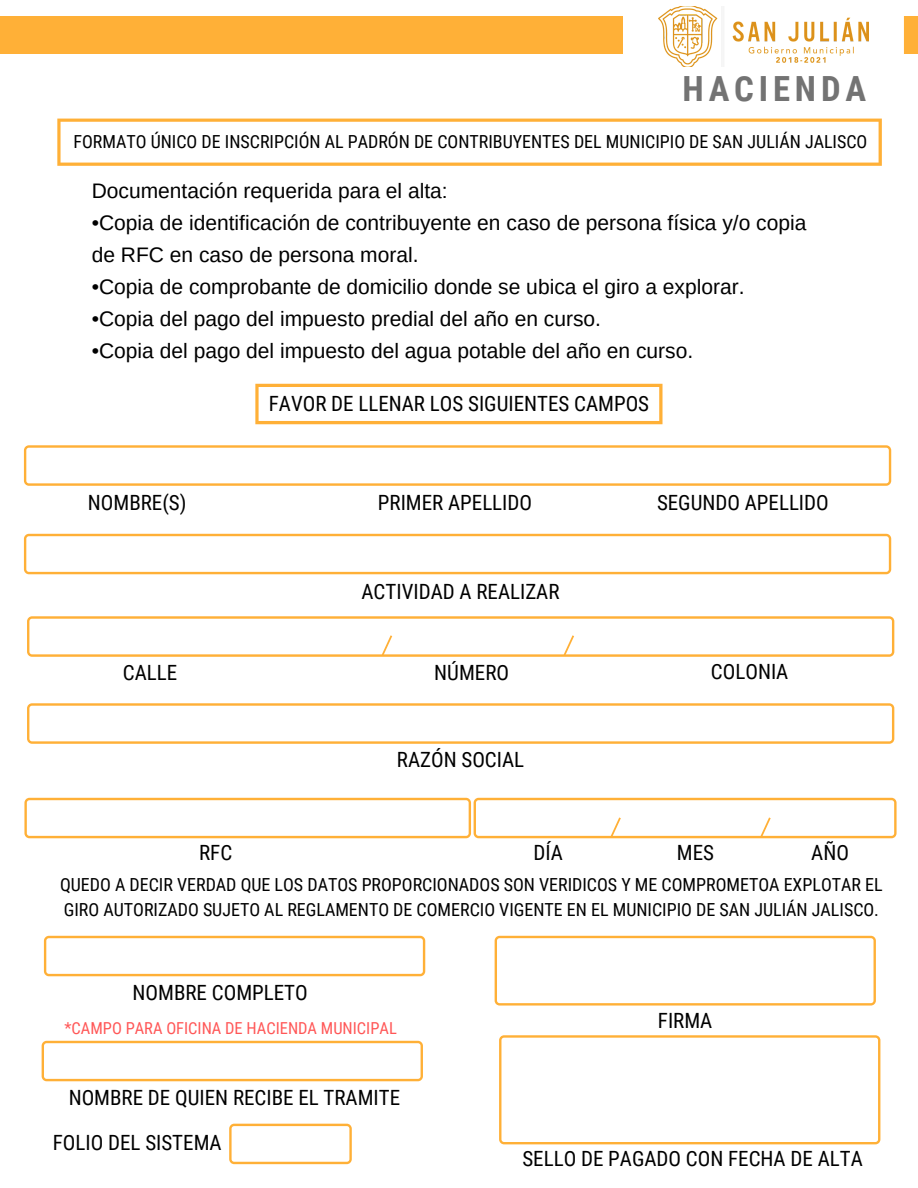
<style>
.page{position:relative;width:918px;height:1188px;background:#fff}
.page>*{position:absolute;margin:0;border:0;box-sizing:border-box;transform-origin:0 0}
.t1{font:700 34.65px "Roboto Condensed";letter-spacing:.14em;color:#737373}
.t2{font:21px/32px "Arimo";color:#000}
.t3{font:21px/45.9px "Roboto Condensed";color:#000}
.t4{font:18px/24.8px "Roboto Condensed";color:#000}
.t5{font:16.5px "Roboto Condensed";color:#ff5757}
</style>
<div class="page">
<div style="left:0;top:0;width:918px;height:53px;background:#ffb037"></div>
<div style="left:0;top:0;width:918px;height:15px;background:#fff"></div>
<svg style="left:57px;top:119px;width:825px;height:47px"></svg>
<svg style="left:24px;top:445px;width:867px;height:41px"></svg>
<svg style="left:24px;top:534px;width:867px;height:40px"></svg>
<svg style="left:27px;top:703px;width:867px;height:41px"></svg>
<svg style="left:27px;top:616px;width:867px;height:41px"></svg>
<svg style="left:44px;top:936px;width:381px;height:40px"></svg>
<svg style="left:42px;top:1041px;width:381px;height:40px"></svg>
<svg style="left:495px;top:936px;width:381px;height:70px"></svg>
<svg style="left:499px;top:1035px;width:381px;height:109px"></svg>
<svg style="left:255px;top:384px;width:408px;height:40px"></svg>
<svg style="left:24px;top:798px;width:873px;height:40px"></svg>
<svg style="left:229px;top:1124px;width:123px;height:40px"></svg>
<svg style="left:896px;top:15px;width:8px;height:39px"></svg>
<div style="left:623px;top:0;width:273px;height:101px;background:#fff"></div>
<img style="left:659px;top:6px;width:210px;height:61px">
<h1 class="t1" style="left:683px;top:69px;width:185px">HACIENDA</h1>
<p class="t4" style="left:74px;top:130px;width:795px">FORMATO ÚNICO DE INSCRIPCIÓN AL PADRÓN DE CONTRIBUYENTES DEL MUNICIPIO DE SAN JULIÁN JALISCO</p>
<p class="t2" style="left:92px;top:175px;width:357px">Documentación requerida para el alta:</p>
<p class="t2" style="left:92px;top:207px;width:716px">•Copia de identificación de contribuyente en caso de persona física y/o copia de RFC en caso de persona moral.</p>
<p class="t2" style="left:92px;top:271px;width:654px">•Copia de comprobante de domicilio donde se ubica el giro a explorar.</p>
<p class="t2" style="left:92px;top:303px;width:511px">•Copia del pago del impuesto predial del año en curso.</p>
<p class="t2" style="left:92px;top:335px;width:603px">•Copia del pago del impuesto del agua potable del año en curso.</p>
<p class="t3" style="left:269px;top:381px;width:382px">FAVOR DE LLENAR LOS SIGUIENTES CAMPOS</p>
<p class="t3" style="left:88px;top:480px;width:100px">NOMBRE(S)</p>
<p class="t3" style="left:378px;top:480px;width:156px">PRIMER APELLIDO</p>
<p class="t3" style="left:657px;top:480px;width:173px">SEGUNDO APELLIDO</p>
<p class="t3" style="left:123px;top:650px;width:56px">CALLE</p>
<p class="t3" style="left:362px;top:569px;width:199px">ACTIVIDAD A REALIZAR</p>
<p class="t3" style="left:434px;top:650px;width:76px">NÚMERO</p>
<p class="t3" style="left:711px;top:649px;width:79px">COLONIA</p>
<p class="t3" style="left:397px;top:737px;width:129px">RAZÓN SOCIAL</p>
<p class="t3" style="left:199px;top:830px;width:35px">RFC</p>
<p class="t3" style="left:534px;top:830px;width:31px">DÍA</p>
<p class="t3" style="left:677px;top:830px;width:39px">MES</p>
<p class="t3" style="left:811px;top:830px;width:39px">AÑO</p>
<p class="t4" style="left:60px;top:873px;width:824px">QUEDO A DECIR VERDAD QUE LOS DATOS PROPORCIONADOS SON VERIDICOS Y ME COMPROMETOA EXPLOTAR EL<br>GIRO AUTORIZADO SUJETO AL REGLAMENTO DE COMERCIO VIGENTE EN EL MUNICIPIO DE SAN JULIÁN JALISCO.</p>
<p class="t3" style="left:133px;top:969px;width:177px">NOMBRE COMPLETO</p>
<p class="t5" style="left:64px;top:1019px;width:334px">*CAMPO PARA OFICINA DE HACIENDA MUNICIPAL</p>
<p class="t3" style="left:53px;top:1074px;width:349px;text-indent:16px">NOMBRE DE QUIEN RECIBE EL TRAMITE<br>FOLIO DEL SISTEMA</p>
<p class="t3" style="left:658px;top:997px;width:56px">FIRMA</p>
<p class="t3" style="left:522px;top:1136px;width:342px">SELLO DE PAGADO CON FECHA DE ALTA</p>
</div>
